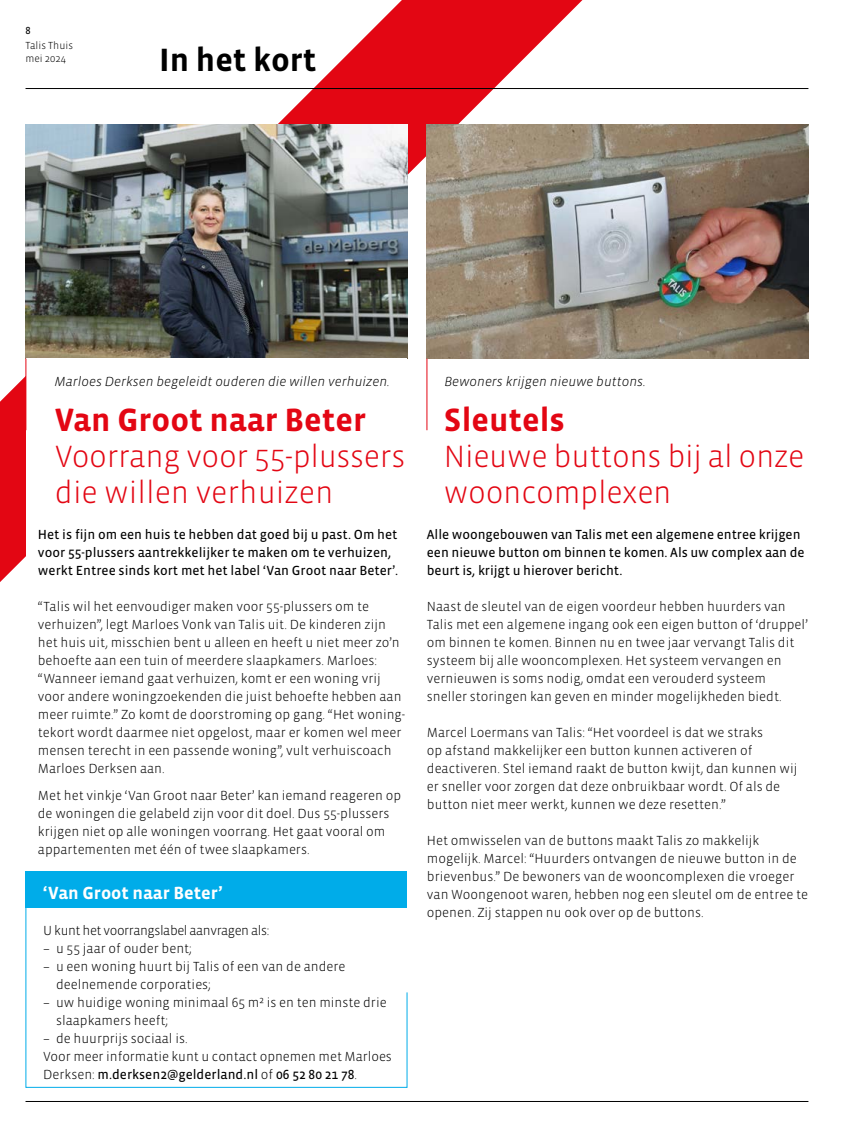
<style>
.page{position:relative;width:851px;height:1127px;background:#fff}
.page>*{position:absolute;margin:0;border:0;box-sizing:border-box;transform-origin:0 0}
.t1{font:700 33px "Vista Sans OTCE";color:#e30613}
.t2{font:700 33px "Vista Sans OTCE";color:#000}
.t3{font:300 31.5px/36px "Vista Sans OTCE";letter-spacing:-.01em;color:#e30613}
.t4{font:700 18px "Vista Sans OTCE";color:#fff}
.t5{font:300 13.5px/18px "Vista Sans OTCE";color:#000}
.t6{font:13.5px/18px "Vista Sans OTCE";color:#000}
.t7{font:italic 300 13.5px "Vista Sans OTCE";color:#000}
.t8{font:300 13.5px "Vista Sans OTCE";letter-spacing:-.03em;color:#000}
.t9{font:300 10.5px/12.6px "Vista Sans OTCE";color:#000}
.t10{font:10.5px "Vista Sans OTCE";color:#000}
.s1{font-weight:400}
</style>
<div class="page">
<svg style="left:0;top:0;width:582px;height:582px"></svg>
<img style="left:26px;top:125px;width:381px;height:234px">
<img style="left:426px;top:125px;width:382px;height:234px">
<div style="left:26px;top:358px;width:380px;height:217px;background:#fff"></div>
<hr style="left:26px;top:359px;width:1px;height:71px;background:#e30613">
<div style="left:26px;top:872px;width:381px;height:36px;background:#00ace9"></div>
<svg style="left:25px;top:907px;width:383px;height:181px"></svg>
<hr style="left:426px;top:359px;width:1px;height:71px;background:#e30613">
<hr style="left:26px;top:88px;width:782px;height:1px;background:#000">
<hr style="left:26px;top:1101px;width:782px;height:1px;background:#000">
<p class="t10" style="left:26px;top:25px;width:7px">8</p>
<p class="t9" style="left:26px;top:40px;width:49px">Talis Thuis mei 2024</p>
<h1 class="t2" style="left:159px;top:41px;width:159px">In het kort</h1>
<p class="t7" style="left:55px;top:373px;width:337px">Marloes Derksen begeleidt ouderen die willen verhuizen.</p>
<h1 class="t1" style="left:55px;top:401px;width:312px">Van Groot naar Beter</h1>
<h2 class="t3" style="left:55px;top:438px;width:352px">Voorrang voor 55-plussers die willen verhuizen</h2>
<p class="t6" style="left:38px;top:525px;width:362px">Het is fijn om een huis te hebben dat goed bij u past. Om het voor 55-plussers aantrekkelijker te maken om te verhuizen, werkt Entree sinds kort met het label ‘Van Groot naar Beter’.</p>
<p class="t5" style="left:38px;top:597px;width:368px">“Talis wil het eenvoudiger maken voor 55-plussers om te verhuizen”, legt Marloes Vonk van Talis uit. De kinderen zijn het huis uit, misschien bent u alleen en heeft u niet meer zo’n behoefte aan een tuin of meerdere slaapkamers. Marloes: “Wanneer iemand gaat verhuizen, komt er een woning vrij voor andere woningzoekenden die juist behoefte hebben aan meer ruimte.” Zo komt de doorstroming op gang. “Het woning&shy;tekort wordt daarmee niet opgelost, maar er komen wel meer mensen terecht in een passende woning”, vult verhuiscoach Marloes Derksen aan.</p>
<p class="t5" style="left:38px;top:786px;width:364px">Met het vinkje ‘Van Groot naar Beter’ kan iemand reageren op de woningen die gelabeld zijn voor dit doel. Dus 55-plussers krijgen niet op alle woningen voorrang. Het gaat vooral om appartementen met één of twee slaapkamers.</p>
<h3 class="t4" style="left:43px;top:882px;width:181px">‘Van Groot naar Beter’</h3>
<p class="t8" style="left:43px;top:922px;width:227px">U kunt het voorrangslabel aanvragen als:</p>
<p class="t5" style="left:43px;top:939px;width:150px">– u 55 jaar of ouder bent;</p>
<p class="t5" style="left:56px;top:957px;width:291px;text-indent:-13px">– u een woning huurt bij Talis of een van de andere deelnemende corporaties;</p>
<p class="t5" style="left:56px;top:993px;width:332px;text-indent:-13px">– uw huidige woning minimaal 65 m2 is en ten minste drie slaapkamers heeft;</p>
<p class="t5" style="left:43px;top:1029px;width:350px">– de huurprijs sociaal is.<br>Voor meer informatie kunt u contact opnemen met Marloes<br>Derksen: <span class="s1">m.derksen2@gelderland.nl</span> of <span class="s1">06 52 80 21 78</span>.</p>
<p class="t7" style="left:444px;top:373px;width:203px">Bewoners krijgen nieuwe buttons.</p>
<h1 class="t1" style="left:444px;top:401px;width:122px">Sleutels</h1>
<h2 class="t3" style="left:444px;top:438px;width:362px">Nieuwe buttons bij al onze wooncomplexen</h2>
<p class="t6" style="left:427px;top:525px;width:379px">Alle woongebouwen van Talis met een algemene entree krijgen een nieuwe button om binnen te komen. Als uw complex aan de beurt is, krijgt u hierover bericht.</p>
<p class="t5" style="left:427px;top:597px;width:382px">Naast de sleutel van de eigen voordeur hebben huurders van Talis met een algemene ingang ook een eigen button of ‘druppel’ om binnen te komen. Binnen nu en twee jaar vervangt Talis dit systeem bij alle wooncomplexen. Het systeem vervangen en vernieuwen is soms nodig, omdat een verouderd systeem sneller storingen kan geven en minder mogelijkheden biedt.</p>
<p class="t5" style="left:427px;top:723px;width:372px">Marcel Loermans van Talis: “Het voordeel is dat we straks<br>op afstand makkelijker een button kunnen activeren of deactiveren. Stel iemand raakt de button kwijt, dan kunnen wij er sneller voor zorgen dat deze onbruikbaar wordt. Of als de button niet meer werkt, kunnen we deze resetten.”</p>
<p class="t5" style="left:427px;top:831px;width:382px">Het omwisselen van de buttons maakt Talis zo makkelijk mogelijk. Marcel: “Huurders ontvangen de nieuwe button in de brievenbus.” De bewoners van de wooncomplexen die vroeger van Woongenoot waren, hebben nog een sleutel om de entree te openen. Zij stappen nu ook over op de buttons.</p>
</div>
